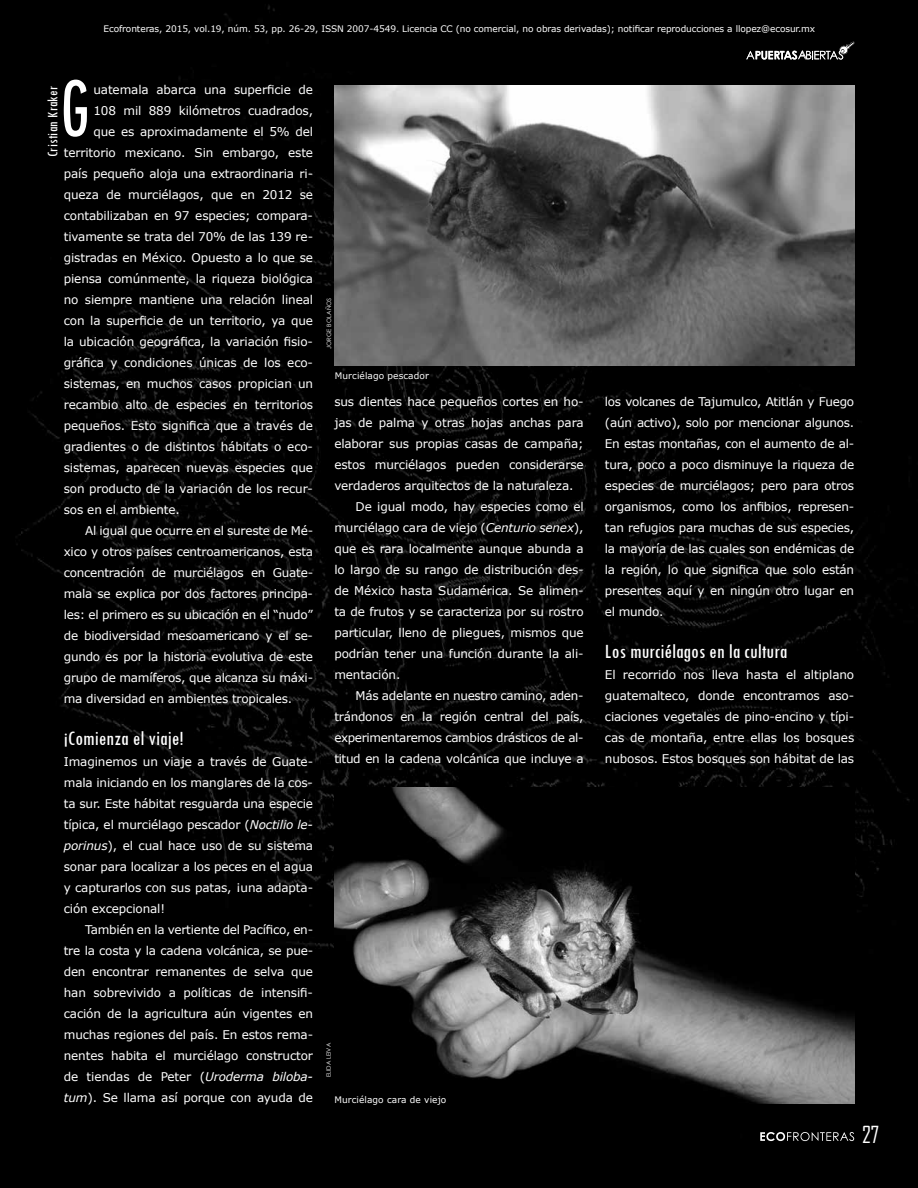
<style>
.page{position:relative;width:918px;height:1188px;background:#000}
.page>*{position:absolute;margin:0;border:0;box-sizing:border-box;transform-origin:0 0}
.t1{font:condensed 89.4px "Tw Cen";color:#fff;scale:.8 1}
.t2{font:22.5px "Agency FB";color:#fff}
.t3{font:condensed 21px "Tw Cen";letter-spacing:.005em;color:#fff}
.t4{font:condensed 15px "Tw Cen";letter-spacing:.02em;color:#fff}
.t5{font:12px/21px "Verdana";letter-spacing:-.01em;color:#fff;text-align:justify}
.t6{font:12px "Verdana";letter-spacing:-.03em;color:#fff}
.t7{font:9px "Verdana";letter-spacing:-.01em;color:#fff}
.t8{font:9px "Verdana";letter-spacing:.01em;color:#fff}
.t9{font:6px "Century Gothic";letter-spacing:.01em;color:#fff}
.s1{font-style:italic}
</style>
<div class="page">
<svg style="left:760px;top:1132px;width:94px;height:9px"></svg>
<hr style="left:64px;top:55px;width:678px;height:1px;background:#000">
<svg style="left:746px;top:42px;width:108px;height:18px;background:#3e3e3e"></svg>
<img style="left:334px;top:85px;width:520px;height:280px">
<img style="left:334px;top:787px;width:520px;height:316px">
<p class="t7" style="left:104px;top:23px;width:713px">Ecofronteras, 2015, vol.19, núm. 53, pp. 26-29, ISSN 2007-4549. Licencia CC (no comercial, no obras derivadas); notificar reproducciones a llopez@ecosur.mx</p>
<p class="t1" style="left:59px;top:54px;width:39px">G</p>
<p class="t5" style="left:93px;top:79px;width:221px">uatemala abarca una superficie de</p>
<p class="t4" style="left:44px;top:157px;width:73px;rotate:-90deg">Cristian Kraker</p>
<p class="t5" style="left:93px;top:100px;width:221px">108 mil 889 kilómetros cuadrados,</p>
<p class="t5" style="left:93px;top:121px;width:221px">que es aproximadamente el 5% del</p>
<p class="t5" style="left:64px;top:142px;width:251px">territorio mexicano. Sin embargo, este</p>
<p class="t5" style="left:64px;top:163px;width:251px">país pequeño aloja una extraordinaria ri-</p>
<p class="t5" style="left:64px;top:184px;width:251px">queza de murciélagos, que en 2012 se</p>
<p class="t5" style="left:64px;top:205px;width:251px">contabilizaban en 97 especies; compara-</p>
<p class="t5" style="left:64px;top:226px;width:251px">tivamente se trata del 70% de las 139 re-</p>
<p class="t5" style="left:64px;top:247px;width:251px">gistradas en México. Opuesto a lo que se</p>
<p class="t5" style="left:64px;top:268px;width:251px">piensa comúnmente, la riqueza biológica</p>
<p class="t5" style="left:64px;top:289px;width:251px">no siempre mantiene una relación lineal</p>
<p class="t5" style="left:64px;top:310px;width:251px">con la superficie de un territorio, ya que</p>
<p class="t5" style="left:64px;top:331px;width:251px">la ubicación geográfica, la variación fisio-</p>
<p class="t5" style="left:64px;top:352px;width:251px">gráfica y condiciones únicas de los eco-</p>
<p class="t5" style="left:64px;top:373px;width:251px">sistemas, en muchos casos propician un</p>
<p class="t5" style="left:64px;top:394px;width:251px">recambio alto de especies en territorios</p>
<p class="t5" style="left:64px;top:415px;width:251px">pequeños. Esto significa que a través de</p>
<p class="t5" style="left:64px;top:436px;width:251px">gradientes o de distintos hábitats o eco-</p>
<p class="t5" style="left:64px;top:457px;width:251px">sistemas, aparecen nuevas especies que</p>
<p class="t5" style="left:64px;top:478px;width:251px">son producto de la variación de los recur-</p>
<p class="t5" style="left:64px;top:499px;width:118px">sos en el ambiente.</p>
<p class="t5" style="left:85px;top:520px;width:230px">Al igual que ocurre en el sureste de Mé-</p>
<p class="t5" style="left:64px;top:541px;width:251px">xico y otros países centroamericanos, esta</p>
<p class="t5" style="left:64px;top:562px;width:251px">concentración de murciélagos en Guate-</p>
<p class="t5" style="left:64px;top:583px;width:251px">mala se explica por dos factores principa-</p>
<p class="t5" style="left:64px;top:604px;width:251px">les: el primero es su ubicación en el “nudo”</p>
<p class="t5" style="left:64px;top:625px;width:251px">de biodiversidad mesoamericano y el se-</p>
<p class="t5" style="left:64px;top:646px;width:251px">gundo es por la historia evolutiva de este</p>
<p class="t5" style="left:64px;top:667px;width:251px">grupo de mamíferos, que alcanza su máxi-</p>
<p class="t5" style="left:64px;top:688px;width:230px">ma diversidad en ambientes tropicales.</p>
<p class="t3" style="left:64px;top:726px;width:121px">¡Comienza el viaje!</p>
<p class="t5" style="left:64px;top:751px;width:251px">Imaginemos un viaje a través de Guate-</p>
<p class="t5" style="left:64px;top:772px;width:251px">mala iniciando en los manglares de la cos-</p>
<p class="t5" style="left:64px;top:793px;width:251px">ta sur. Este hábitat resguarda una especie</p>
<p class="t5" style="left:64px;top:814px;width:251px">típica, el murciélago pescador (<span class="s1">Noctilio le-</span></p>
<p class="t5" style="left:64px;top:835px;width:251px"><span class="s1">porinus</span>), el cual hace uso de su sistema</p>
<p class="t5" style="left:64px;top:856px;width:251px">sonar para localizar a los peces en el agua</p>
<p class="t5" style="left:64px;top:877px;width:251px">y capturarlos con sus patas, ¡una adapta-</p>
<p class="t5" style="left:64px;top:898px;width:103px">ción excepcional!</p>
<p class="t5" style="left:85px;top:919px;width:230px">También en la vertiente del Pacífico, en-</p>
<p class="t5" style="left:64px;top:940px;width:251px">tre la costa y la cadena volcánica, se pue-</p>
<p class="t5" style="left:64px;top:961px;width:251px">den encontrar remanentes de selva que</p>
<p class="t5" style="left:64px;top:982px;width:251px">han sobrevivido a políticas de intensifi-</p>
<p class="t5" style="left:64px;top:1003px;width:251px">cación de la agricultura aún vigentes en</p>
<p class="t5" style="left:64px;top:1024px;width:251px">muchas regiones del país. En estos rema-</p>
<p class="t5" style="left:64px;top:1045px;width:251px">nentes habita el murciélago constructor</p>
<p class="t5" style="left:64px;top:1066px;width:251px">de tiendas de Peter (<span class="s1">Uroderma biloba-</span></p>
<p class="t5" style="left:64px;top:1087px;width:251px"><span class="s1">tum</span>). Se llama así porque con ayuda de</p>
<p class="t9" style="left:325px;top:349px;width:53px;rotate:-90deg">JORGE BOLAÑOS</p>
<p class="t8" style="left:335px;top:370px;width:96px">Murciélago pescador</p>
<p class="t5" style="left:334px;top:391px;width:251px">sus dientes hace pequeños cortes en ho-</p>
<p class="t5" style="left:334px;top:412px;width:251px">jas de palma y otras hojas anchas para</p>
<p class="t5" style="left:334px;top:433px;width:251px">elaborar sus propias casas de campaña;</p>
<p class="t5" style="left:334px;top:454px;width:251px">estos murciélagos pueden considerarse</p>
<p class="t5" style="left:334px;top:475px;width:241px">verdaderos arquitectos de la naturaleza.</p>
<p class="t5" style="left:356px;top:496px;width:230px">De igual modo, hay especies como el</p>
<p class="t5" style="left:334px;top:517px;width:251px">murciélago cara de viejo (<span class="s1">Centurio senex</span>),</p>
<p class="t5" style="left:334px;top:538px;width:251px">que es rara localmente aunque abunda a</p>
<p class="t5" style="left:334px;top:559px;width:251px">lo largo de su rango de distribución des-</p>
<p class="t5" style="left:334px;top:580px;width:251px">de México hasta Sudamérica. Se alimen-</p>
<p class="t5" style="left:334px;top:601px;width:251px">ta de frutos y se caracteriza por su rostro</p>
<p class="t5" style="left:334px;top:622px;width:251px">particular, lleno de pliegues, mismos que</p>
<p class="t5" style="left:334px;top:643px;width:251px">podrían tener una función durante la ali-</p>
<p class="t5" style="left:334px;top:664px;width:68px">mentación.</p>
<p class="t5" style="left:356px;top:685px;width:230px">Más adelante en nuestro camino, aden-</p>
<p class="t5" style="left:334px;top:706px;width:251px">trándonos en la región central del país,</p>
<p class="t6" style="left:334px;top:729px;width:251px">experimentaremos cambios drásticos de al-</p>
<p class="t5" style="left:334px;top:748px;width:251px">titud en la cadena volcánica que incluye a</p>
<p class="t9" style="left:324px;top:1077px;width:36px;rotate:-90deg">ELIDA LEIVA</p>
<p class="t8" style="left:334px;top:1093px;width:114px">Murciélago cara de viejo</p>
<p class="t5" style="left:605px;top:391px;width:251px">los volcanes de Tajumulco, Atitlán y Fuego (aún activo), solo por mencionar algunos.<br>En estas montañas, con el aumento de al&shy;tura, poco a poco disminuye la riqueza de especies de murciélagos; pero para otros organismos, como los anfibios, represen&shy;tan refugios para muchas de sus especies, la mayoría de las cuales son endémicas de la región, lo que significa que solo están presentes aquí y en ningún otro lugar en el mundo.</p>
<p class="t3" style="left:605px;top:638px;width:184px">Los murciélagos en la cultura</p>
<p class="t5" style="left:605px;top:664px;width:251px">El recorrido nos lleva hasta el altiplano guatemalteco, donde encontramos aso&shy;ciaciones vegetales de pino-encino y típi&shy;cas de montaña, entre ellas los bosques nubosos. Estos bosques son hábitat de las</p>
<p class="t2" style="left:862px;top:1121px;width:18px">27</p>
</div>
